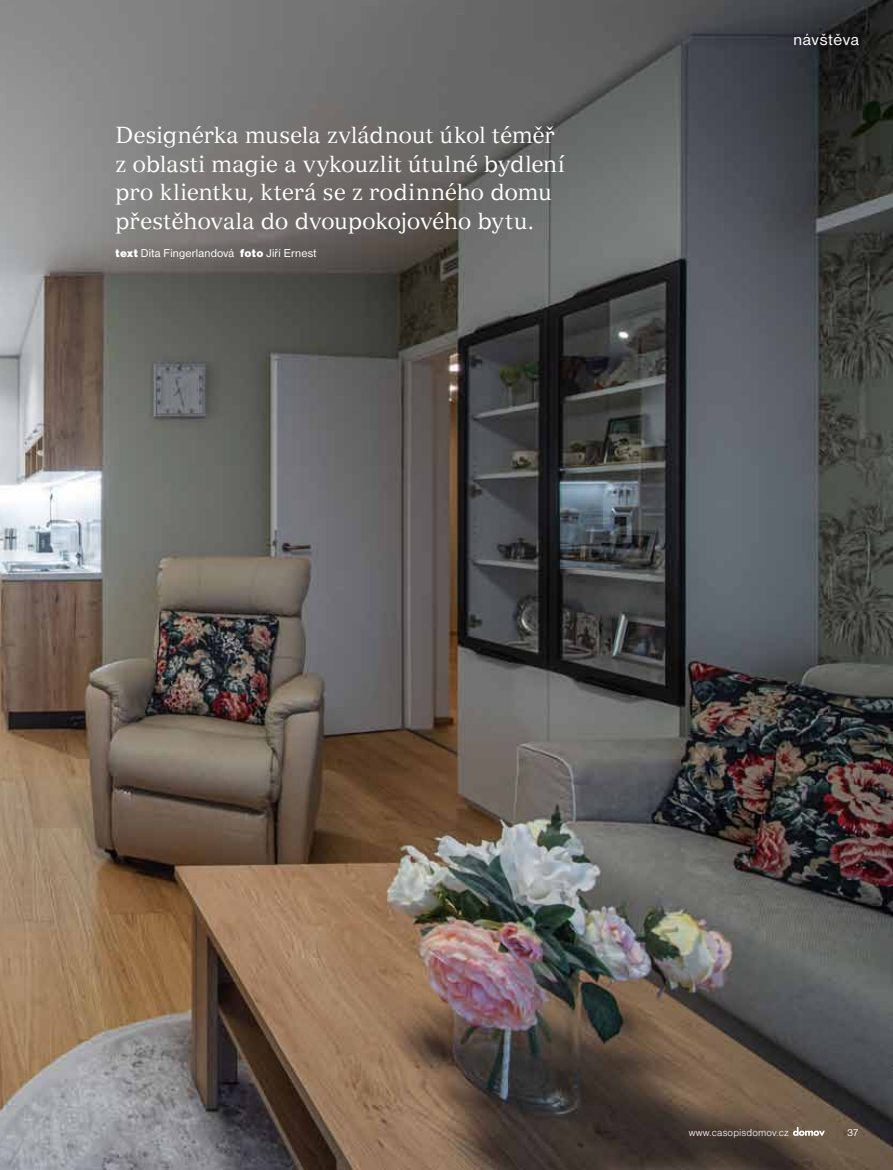
<style>
.page{position:relative;width:893px;height:1170px;background:#fff}
.page>*{position:absolute;margin:0;border:0;box-sizing:border-box;transform-origin:0 0}
.t1{font:22.5px/28.5px "Versailles LT Com";letter-spacing:-.005em;color:#fff}
.t2{font:16.5px "Nimbus Sans DOT";letter-spacing:.045em;color:#fff}
.t3{font:11.85px "Nimbus Sans DOT";letter-spacing:.02em;color:#fff}
.t4{font:10.5px "Nimbus Sans DOT Ligh";letter-spacing:.015em;color:#fff}
.t5{font:10.5px "Nimbus Sans DOT";color:#fff}
.s1{font-family:"Nimbus Sans DOT Blac"}
</style>
<div class="page">
<img style="left:0;top:0;width:893px;height:1169px">
<svg style="left:793px;top:1126px;width:32px;height:9px"></svg>
<p class="t1" style="left:116px;top:121px;width:451px">Designérka musela zvládnout úkol téměř z oblasti magie a vykouzlit útulné bydlení pro klientku, která se z rodinného domu přestěhovala do dvoupokojového bytu.</p>
<p class="t3" style="left:116px;top:246px;width:203px"><span class="s1">text</span> Dita Fingerlandová <span class="s1">foto</span> Jiří Ernest</p>
<p class="t2" style="left:793px;top:30px;width:67px">návštěva</p>
<p class="t4" style="left:689px;top:1126px;width:102px">www.casopisdomov.cz</p>
<p class="t5" style="left:847px;top:1126px;width:13px">37</p>
</div>
